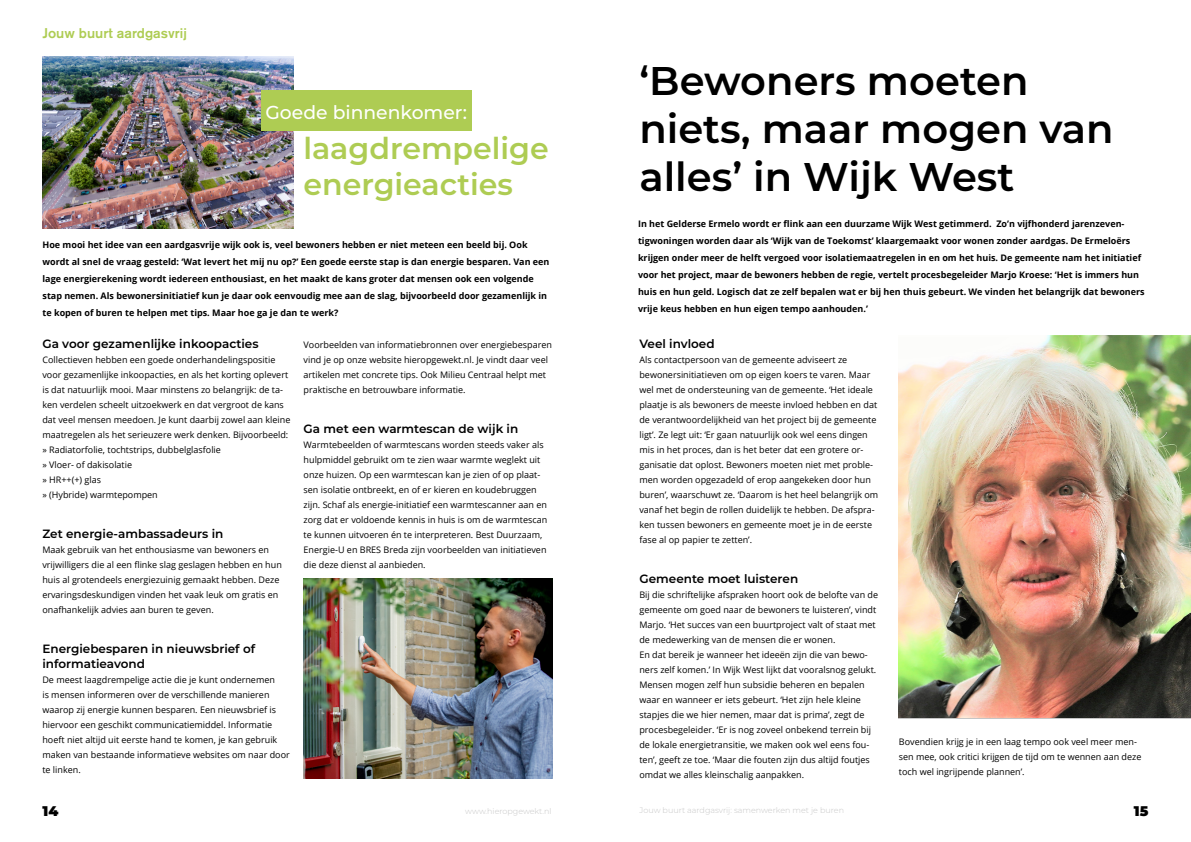
<style>
.page{position:relative;width:1191px;height:842px;background:#fff}
.page>*{position:absolute;margin:0;border:0;box-sizing:border-box;transform-origin:0 0}
.t1{font:600 40px/48px "Montserrat";color:#000}
.t2{font:600 30px/36px "Montserrat";color:#aecc53}
.t3{font:500 18.8px "Montserrat";color:#fff}
.t4{font:500 14px "Akzidenz Grotesk BQ";color:#aecc53}
.t5{font:900 14px "Montserrat";color:#000}
.t6{font:600 12px/14.4px "Montserrat";color:#000}
.t7{font:9px/15px "Open Sans";color:#000}
.t8{font:700 9px/17px "Open Sans";color:#000}
.t9{font:300 8px "Montserrat";color:#c6c6c6}
</style>
<div class="page">
<img style="left:43px;top:57px;width:250px;height:171px">
<img style="left:303px;top:578px;width:250px;height:201px">
<div style="left:261px;top:90px;width:210px;height:40px;background:#aecc53"></div>
<img style="left:899px;top:336px;width:292px;height:382px">
<h3 class="t4" style="left:43px;top:25px;width:146px">Jouw buurt aardgasvrij</h3>
<h3 class="t3" style="left:265px;top:99px;width:203px">Goede binnenkomer:</h3>
<h2 class="t2" style="left:303px;top:129px;width:247px">laagdrempelige energieacties</h2>
<p class="t8" style="left:43px;top:236px;width:508px">Hoe mooi het idee van een aardgasvrije wijk ook is, veel bewoners hebben er niet meteen een beeld bij. Ook wordt al snel de vraag gesteld: ‘Wat levert het mij nu op?’ Een goede eerste stap is dan energie besparen. Van een lage energierekening wordt iedereen enthousiast, en het maakt de kans groter dat mensen ook een volgende stap nemen. Als bewonersinitiatief kun je daar ook eenvoudig mee aan de slag, bijvoorbeeld door gezamenlijk in te kopen of buren te helpen met tips. Maar hoe ga je dan te werk?</p>
<h3 class="t6" style="left:42px;top:336px;width:218px">Ga voor gezamenlijke inkoopacties</h3>
<p class="t7" style="left:42px;top:352px;width:249px">Collectieven hebben een goede onderhandelingspositie voor gezamenlijke inkoopacties, en als het korting oplevert is dat natuurlijk mooi. Maar minstens zo belangrijk: de ta&shy;ken verdelen scheelt uitzoekwerk en dat vergroot de kans dat veel mensen meedoen. Je kunt daarbij zowel aan kleine maatregelen als het serieuzere werk denken. Bijvoorbeeld: » Radiatorfolie, tochtstrips, dubbelglasfolie<br>» Vloer- of dakisolatie<br>» HR++(+) glas<br>» (Hybride) warmtepompen</p>
<h3 class="t6" style="left:42px;top:526px;width:182px">Zet energie-ambassadeurs in</h3>
<p class="t7" style="left:42px;top:542px;width:241px">Maak gebruik van het enthousiasme van bewoners en vrijwilligers die al een flinke slag geslagen hebben en hun huis al grotendeels energiezuinig gemaakt hebben. Deze ervaringsdeskundigen vinden het vaak leuk om gratis en onafhankelijk advies aan buren te geven.</p>
<h3 class="t6" style="left:42px;top:641px;width:214px">Energiebesparen in nieuwsbrief of informatieavond</h3>
<p class="t7" style="left:42px;top:671px;width:249px">De meest laagdrempelige actie die je kunt ondernemen<br>is mensen informeren over de verschillende manieren waarop zij energie kunnen besparen. Een nieuwsbrief is hiervoor een geschikt communicatiemiddel. Informatie hoeft niet altijd uit eerste hand te komen, je kan gebruik maken van bestaande informatieve websites om naar door te linken.</p>
<p class="t7" style="left:304px;top:337px;width:250px">Voorbeelden van informatiebronnen over energiebesparen vind je op onze website hieropgewekt.nl. Je vindt daar veel artikelen met concrete tips. Ook Milieu Centraal helpt met praktische en betrouwbare informatie.</p>
<h3 class="t6" style="left:304px;top:421px;width:216px">Ga met een warmtescan de wijk in</h3>
<p class="t7" style="left:304px;top:437px;width:245px">Warmtebeelden of warmtescans worden steeds vaker als hulpmiddel gebruikt om te zien waar warmte weglekt uit onze huizen. Op een warmtescan kan je zien of op plaat&shy;sen isolatie ontbreekt, en of er kieren en koudebruggen zijn. Schaf als energie-initiatief een warmtescanner aan en zorg dat er voldoende kennis in huis is om de warmtescan te kunnen uitvoeren én te interpreteren. Best Duurzaam, Energie-U en BRES Breda zijn voorbeelden van initiatieven die deze dienst al aanbieden.</p>
<h1 class="t1" style="left:639px;top:55px;width:476px">‘Bewoners moeten niets, maar mogen van alles’ in Wijk West</h1>
<p class="t8" style="left:638px;top:215px;width:508px">In het Gelderse Ermelo wordt er flink aan een duurzame Wijk West getimmerd. Zo’n vijfhonderd jarenzeven&shy;tigwoningen worden daar als ‘Wijk van de Toekomst’ klaargemaakt voor wonen zonder aardgas. De Ermeloërs krijgen onder meer de helft vergoed voor isolatiemaatregelen in en om het huis. De gemeente nam het initiatief voor het project, maar de bewoners hebben de regie, vertelt procesbegeleider Marjo Kroese: ‘Het is immers hun huis en hun geld. Logisch dat ze zelf bepalen wat er bij hen thuis gebeurt. We vinden het belangrijk dat bewoners vrije keus hebben en hun eigen tempo aanhouden.’</p>
<h3 class="t6" style="left:639px;top:336px;width:77px">Veel invloed</h3>
<p class="t7" style="left:639px;top:352px;width:240px">Als contactpersoon van de gemeente adviseert ze bewonersinitiatieven om op eigen koers te varen. Maar wel met de ondersteuning van de gemeente. ‘Het ideale plaatje is als bewoners de meeste invloed hebben en dat de verantwoordelijkheid van het project bij de gemeente ligt’. Ze legt uit: ‘Er gaan natuurlijk ook wel eens dingen mis in het proces, dan is het beter dat een grotere or&shy;ganisatie dat oplost. Bewoners moeten niet met proble&shy;men worden opgezadeld of erop aangekeken door hun buren’, waarschuwt ze. ‘Daarom is het heel belangrijk om vanaf het begin de rollen duidelijk te hebben. De afspra&shy;ken tussen bewoners en gemeente moet je in de eerste fase al op papier te zetten’.</p>
<h3 class="t6" style="left:639px;top:571px;width:160px">Gemeente moet luisteren</h3>
<p class="t7" style="left:639px;top:587px;width:240px">Bij die schriftelijke afspraken hoort ook de belofte van de gemeente om goed naar de bewoners te luisteren’, vindt Marjo. ‘Het succes van een buurtproject valt of staat met de medewerking van de mensen die er wonen.<br>En dat bereik je wanneer het ideeën zijn die van bewo&shy;ners zelf komen.’ In Wijk West lijkt dat vooralsnog gelukt.<br>Mensen mogen zelf hun subsidie beheren en bepalen waar en wanneer er iets gebeurt. ‘Het zijn hele kleine stapjes die we hier nemen, maar dat is prima’, zegt de procesbegeleider. ‘Er is nog zoveel onbekend terrein bij de lokale energietransitie, we maken ook wel eens fou&shy;ten’, geeft ze toe. ‘Maar die fouten zijn dus altijd foutjes omdat we alles kleinschalig aanpakken.</p>
<p class="t7" style="left:899px;top:734px;width:244px">Bovendien krijg je in een laag tempo ook veel meer men&shy;sen mee, ook critici krijgen de tijd om te wennen aan deze toch wel ingrijpende plannen’.</p>
<h3 class="t5" style="left:43px;top:800px;width:17px">14</h3>
<p class="t9" style="left:465px;top:806px;width:88px">www.hieropgewekt.nl</p>
<p class="t9" style="left:639px;top:804px;width:206px">Jouw buurt aardgasvrij: samenwerken met je buren</p>
<h3 class="t5" style="left:1134px;top:800px;width:16px">15</h3>
</div>
